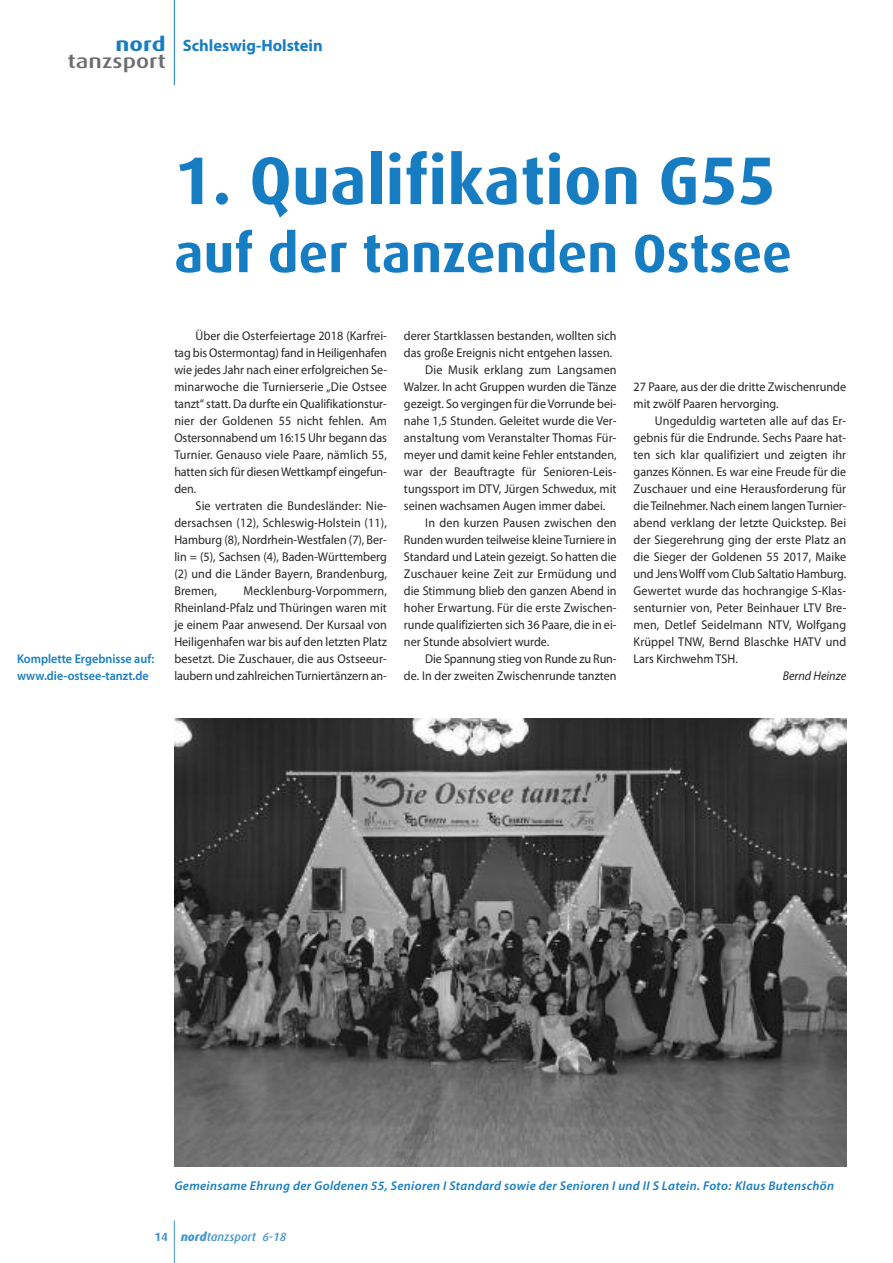
<style>
.page{position:relative;width:893px;height:1263px;background:#fff}
.page>*{position:absolute;margin:0;border:0;box-sizing:border-box;transform-origin:0 0}
.t1{font:700 67.5px "Dax";color:#177dc2}
.t2{font:700 54px "Dax";color:#177dc2}
.t3{font:500 19.5px "Dax";color:#6c6d70;scale:1.25 1}
.t4{font:700 19.5px "Dax";color:#177dc2;scale:1.25 1}
.t5{font:700 16.5px "Myriad Pro";color:#177dc2}
.t6{font:12.75px/17px "Myriad Pro";color:#272526;text-align:justify;scale:.95 1}
.t7{font:italic 600 12.75px "Myriad Pro";letter-spacing:.025em;color:#177dc2}
.t8{font:600 12.75px/17px "Myriad Pro";color:#177dc2;scale:.95 1}
.t9{font:italic 12.75px "Myriad Pro";color:#272526;scale:.95 1}
.t10{font:italic 500 12px "Dax";color:#4697ce}
.s1{font-weight:700;font-style:normal}
.s2{font-weight:800}
</style>
<div class="page">
<hr style="left:174px;top:1220px;width:1px;height:43px;background:#4697ce">
<hr style="left:174px;top:0;width:1px;height:85px;background:#177dc2">
<img style="left:174px;top:718px;width:672px;height:448px">
<h3 class="t4" style="left:116px;top:33px;width:42px">nord</h3>
<h3 class="t3" style="left:68px;top:50px;width:80px">tanzsport</h3>
<p class="t5" style="left:183px;top:39px;width:141px">Schleswig-Holstein</p>
<h1 class="t1" style="left:174px;top:143px;width:603px">1. Qualifikation G55</h1>
<h2 class="t2" style="left:174px;top:223px;width:619px">auf der tanzenden Ostsee</h2>
<p class="t8" style="left:17px;top:652px;width:146px">Komplette Ergebnisse auf: www.die-ostsee-tanzt.de</p>
<p class="t6" style="left:174px;top:328px;width:226px;text-indent:21px">Über die Osterfeiertage 2018 (Karfrei&shy;tag bis Ostermontag) fand in Heiligenhafen wie jedes Jahr nach einer erfolgreichen Se&shy;minarwoche die Turnierserie „Die Ostsee tanzt“ statt. Da durfte ein Qualifikationstur&shy;nier der Goldenen 55 nicht fehlen. Am Ostersonnabend um 16:15 Uhr begann das Turnier. Genauso viele Paare, nämlich 55, hatten sich für diesenWettkampf eingefun&shy;den.</p>
<p class="t6" style="left:174px;top:499px;width:225px;text-indent:21px">Sie vertraten die Bundesländer: Nie&shy;dersachsen (12), Schleswig-Holstein (11), Hamburg (8), Nordrhein-Westfalen (7), Ber&shy;lin = (5), Sachsen (4), Baden-Württemberg (2) und die Länder Bayern, Brandenburg, Bremen,</p>
<p class="t6" style="left:174px;top:584px;width:225px;text-indent:69px">Mecklenburg-Vorpommern, Rheinland-Pfalz und Thüringen waren mit je einem Paar anwesend. Der Kursaal von Heiligenhafen war bis auf den letzten Platz besetzt. Die Zuschauer, die aus Ostseeur&shy;laubern und zahlreichenTurniertänzern an-</p>
<p class="t6" style="left:404px;top:328px;width:225px">derer Startklassen bestanden, wollten sich</p>
<p class="t6" style="left:404px;top:345px;width:221px">das große Ereignis nicht entgehen lassen.</p>
<p class="t6" style="left:425px;top:362px;width:203px">Die Musik erklang zum Langsamen</p>
<p class="t6" style="left:404px;top:379px;width:225px">Walzer. In acht Gruppen wurden die Tänze</p>
<p class="t6" style="left:404px;top:396px;width:225px">gezeigt. So vergingen für die Vorrunde bei-</p>
<p class="t6" style="left:404px;top:413px;width:225px">nahe 1,5 Stunden. Geleitet wurde die Ver-</p>
<p class="t6" style="left:404px;top:430px;width:225px">anstaltung vom Veranstalter Thomas Für-</p>
<p class="t6" style="left:404px;top:447px;width:225px">meyer und damit keine Fehler entstanden,</p>
<p class="t6" style="left:404px;top:464px;width:225px">war der Beauftragte für Senioren-Leis-</p>
<p class="t6" style="left:404px;top:482px;width:225px">tungssport im DTV, Jürgen Schwedux, mit</p>
<p class="t6" style="left:404px;top:499px;width:214px">seinen wachsamen Augen immer dabei.</p>
<p class="t6" style="left:425px;top:516px;width:203px">In den kurzen Pausen zwischen den</p>
<p class="t6" style="left:404px;top:533px;width:225px">Runden wurden teilweise kleine Turniere in</p>
<p class="t6" style="left:404px;top:550px;width:225px">Standard und Latein gezeigt. So hatten die</p>
<p class="t6" style="left:404px;top:567px;width:225px">Zuschauer keine Zeit zur Ermüdung und</p>
<p class="t6" style="left:404px;top:584px;width:225px">die Stimmung blieb den ganzen Abend in</p>
<p class="t6" style="left:404px;top:601px;width:225px">hoher Erwartung. Für die erste Zwischen-</p>
<p class="t6" style="left:404px;top:618px;width:225px">runde qualifizierten sich 36 Paare, die in ei-</p>
<p class="t6" style="left:404px;top:635px;width:155px">ner Stunde absolviert wurde.</p>
<p class="t6" style="left:425px;top:652px;width:203px">Die Spannung stieg von Runde zu Run-</p>
<p class="t6" style="left:404px;top:669px;width:225px">de. In der zweiten Zwischenrunde tanzten</p>
<p class="t6" style="left:634px;top:379px;width:225px">27 Paare, aus der die dritte Zwischenrunde mit zwölf Paaren hervorging.</p>
<p class="t6" style="left:634px;top:413px;width:226px;text-indent:21px">Ungeduldig warteten alle auf das Er&shy;gebnis für die Endrunde. Sechs Paare hat&shy;ten sich klar qualifiziert und zeigten ihr ganzes Können. Es war eine Freude für die Zuschauer und eine Herausforderung für die Teilnehmer. Nach einem langenTurnier&shy;abend verklang der letzte Quickstep. Bei der Siegerehrung ging der erste Platz an die Sieger der Goldenen 55 2017, Maike und JensWolff vom Club Saltatio Hamburg.<br>Gewertet wurde das hochrangige S-Klas&shy;senturnier von, Peter Beinhauer LTV Bre&shy;men, Detlef Seidelmann NTV, Wolfgang Krüppel TNW, Bernd Blaschke HATV und Lars Kirchwehm TSH.</p>
<p class="t9" style="left:783px;top:671px;width:68px">Bernd Heinze</p>
<p class="t7" style="left:174px;top:1180px;width:661px">Gemeinsame Ehrung der Goldenen 55, Senioren I Standard sowie der Senioren I und II S Latein. Foto: Klaus Butenschön</p>
<p class="t10" style="left:154px;top:1230px;width:133px"><span class="s1">14</span> <span class="s2">nord</span>tanzsport 6-18</p>
</div>
